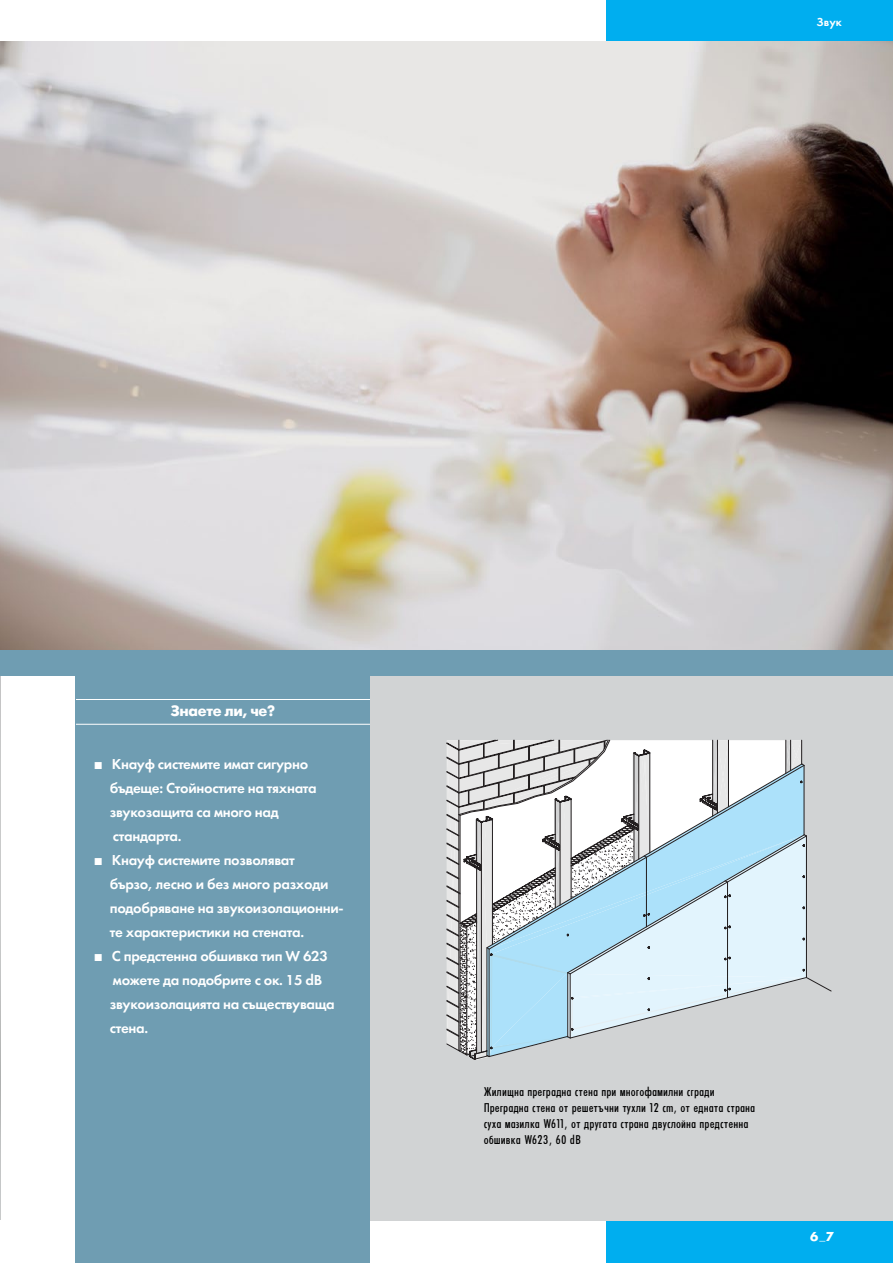
<style>
.page{position:relative;width:893px;height:1263px;background:#fff}
.page>*{position:absolute;margin:0;border:0;box-sizing:border-box;transform-origin:0 0}
.t1{font:15px/24px "Futura Demi C";letter-spacing:-.02em;color:#fff}
.t2{font:15px "Futuris XC";letter-spacing:-.02em;color:#fff}
.t3{font:13.5px/16.2px "Futura Condenced Normal BT";color:#000}
.t4{font:12px "Futura Demi C";color:#fff}
.t5{font:700 12px "Futura";color:#fff}
.s1{font-family:"Arial"}
</style>
<div class="page">
<img style="left:0;top:664px;width:1px;height:555px">
<img style="left:0;top:41px;width:893px;height:610px">
<div style="left:606px;top:0;width:287px;height:41px;background:#00aeef"></div>
<div style="left:606px;top:1220px;width:287px;height:43px;background:#00aeef"></div>
<div style="left:324px;top:662px;width:569px;height:558px;background:#d1d3d4"></div>
<div style="left:0;top:651px;width:893px;height:25px;background:#6f9db2"></div>
<svg style="left:446px;top:740px;width:363px;height:320px"></svg>
<svg style="left:474px;top:763px;width:329px;height:293px"></svg>
<div style="left:76px;top:651px;width:294px;height:612px;background:#6f9db2"></div>
<hr style="left:76px;top:724px;width:294px;height:1px;background:#fff">
<hr style="left:76px;top:699px;width:294px;height:1px;background:#fff">
<p class="t4" style="left:816px;top:15px;width:27px">Звук</p>
<p class="t2" style="left:171px;top:703px;width:106px">Знаете ли, че?</p>
<p class="t1" style="left:110px;top:752px;width:209px;text-indent:-16px"><span class="s1">■</span> Kнауф системите имат сигурно бъдеще: Стойностите на тяхната звукозащита са много над стандарта.</p>
<p class="t1" style="left:110px;top:848px;width:235px;text-indent:-16px"><span class="s1">■</span> Кнауф системите позволяват<br>бързо, лесно и без много разходи подобряване на звукоизолационни&shy;те характеристики на стената.</p>
<p class="t1" style="left:110px;top:944px;width:227px;text-indent:-16px"><span class="s1">■</span> С предстенна обшивка тип W 623 можете да подобрите с ок. 15 dB звукоизолацията на съществуваща стена.</p>
<p class="t3" style="left:484px;top:1084px;width:273px">Жилищна преградна стена при многофамилни сгради Преградна стена от решетъчни тухли 12 cm, от едната страна суха мазилка W611, от другата страна двуслойна предстенна обшивка W623, 60 dB</p>
<p class="t5" style="left:810px;top:1229px;width:26px">6_7</p>
</div>
